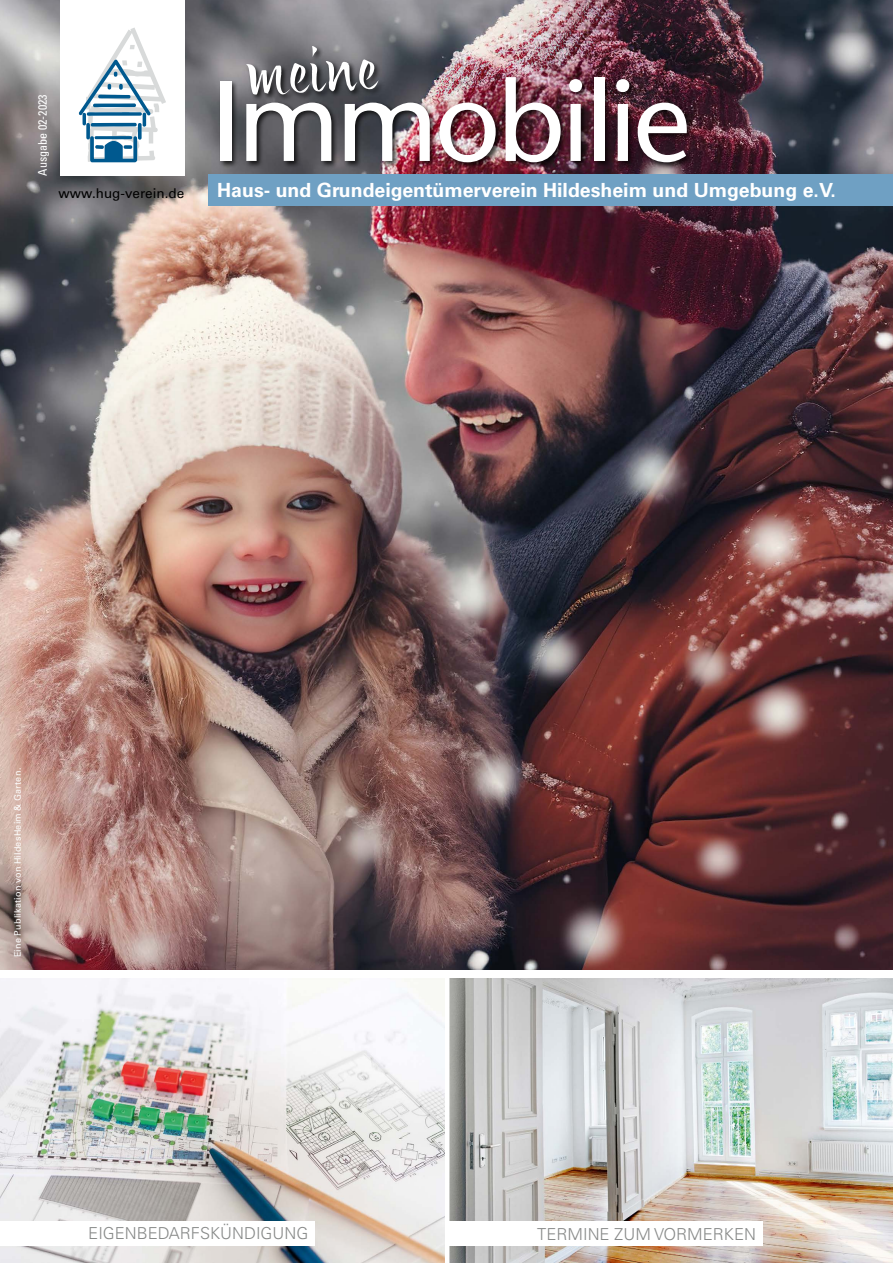
<style>
.page{position:relative;width:893px;height:1263px;background:#fff}
.page>*{position:absolute;margin:0;border:0;box-sizing:border-box;transform-origin:0 0}
.t1{font:500 114px "Stone Sans Std";letter-spacing:-.03em;color:#fff}
.t2{font:70.5px "Bette ITC Std";color:#fff}
.t3{font:700 19.5px "Univers LT Std";color:#fff}
.t4{font:300 16.5px "Univers LT Std";color:#878988}
.t5{font:13.5px "Univers LT Std";color:#000}
.t6{font:condensed 12px "Univers LT Std";color:#fff}
.t7{font:9px "Univers LT Std";letter-spacing:.025em;color:#fff}
</style>
<div class="page">
<img style="left:0;top:0;width:893px;height:970px">
<div style="left:209px;top:174px;width:684px;height:32px;background:#6fa0c3"></div>
<img style="left:0;top:978px;width:445px;height:285px">
<img style="left:449px;top:978px;width:444px;height:285px">
<div style="left:0;top:1221px;width:315px;height:24px;background:#fff"></div>
<div style="left:448px;top:1221px;width:314px;height:25px;background:#fff"></div>
<div style="left:60px;top:0;width:124px;height:175px;background:#fff"></div>
<svg style="left:79px;top:28px;width:87px;height:134px"></svg>
<div style="left:219px;top:45px;width:476px;height:125px;background:#000;opacity:.75"></div>
<p class="t6" style="left:35px;top:176px;width:83px;rotate:-90deg">Ausgabe 02-2023</p>
<p class="t5" style="left:59px;top:185px;width:127px">www.hug-verein.de</p>
<h2 class="t2" style="left:244px;top:32px;width:133px;rotate:-3deg">meine</h2>
<h1 class="t1" style="left:211px;top:53px;width:482px">Immobilie</h1>
<p class="t3" style="left:217px;top:179px;width:620px">Haus- und Grundeigentümerverein Hildesheim und Umgebung e.V.</p>
<p class="t7" style="left:12px;top:957px;width:191px;rotate:-90deg">Eine Publikation von HildesHeim &amp; Garten.</p>
<p class="t4" style="left:88px;top:1223px;width:221px">EIGENBEDARFSKÜNDIGUNG</p>
<p class="t4" style="left:537px;top:1224px;width:220px">TERMINE ZUM VORMERKEN</p>
</div>
